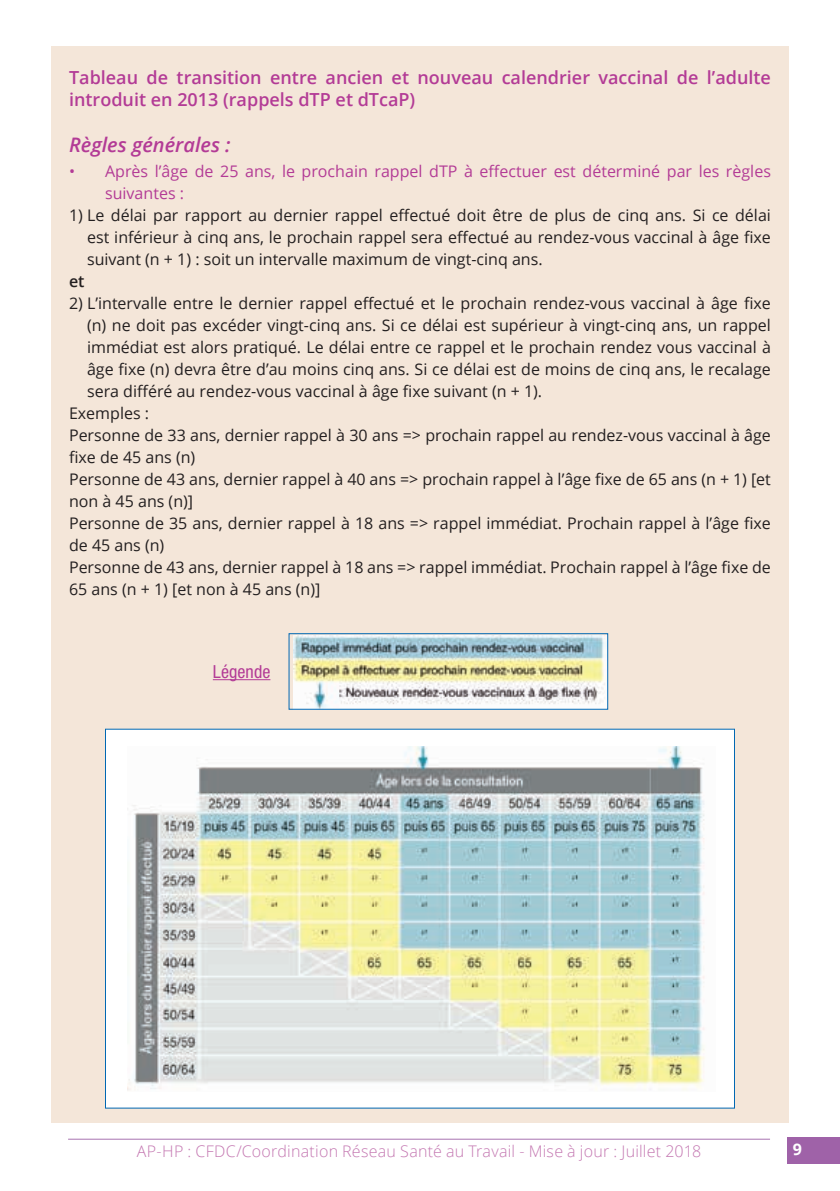
<style>
.page{position:relative;width:840px;height:1191px;background:#fff}
.page>*{position:absolute;margin:0;border:0;box-sizing:border-box;transform-origin:0 0}
.t1{font:italic 600 20px "Open Sans";color:#b33b96}
.t2{font:600 18px/22px "Open Sans";color:#b33b96}
.t3{font:condensed 18px "Helvetica Neue LT Std";letter-spacing:.005em;color:#b33b96}
.t4{font:16px/22px "Open Sans";color:#231f20;text-align:justify}
.t5{font:16px/22px "Open Sans";color:#b33b96}
.t6{font:300 16px "Open Sans";letter-spacing:.015em;color:#c477b1}
.t7{font:600 16px "Open Sans";color:#231f20}
.t8{font:700 16px "Open Sans";color:#fff}
</style>
<div class="page">
<hr style="left:68px;top:1138px;width:701px;height:1px;background:#a772b0">
<div style="left:786px;top:1137px;width:53px;height:27px;background:#9f62a8"></div>
<div style="left:51px;top:46px;width:737px;height:1076px;background:#f4e6d9"></div>
<div style="left:105px;top:729px;width:629px;height:379px;background:#fff"></div>
<img style="left:127px;top:746px;width:578px;height:345px">
<img style="left:293px;top:635px;width:313px;height:72px">
<div style="left:288px;top:633px;width:320px;height:76px;border:1px solid #0168b3"></div>
<hr style="left:213px;top:679px;width:57px;height:1px;background:#b33b96">
<p class="t2" style="left:69px;top:66px;width:703px">Tableau de transition entre ancien et nouveau calendrier vaccinal de l’adulte introduit en 2013 (rappels dTP et dTcaP)</p>
<p class="t1" style="left:69px;top:131px;width:163px">Règles générales :</p>
<p class="t5" style="left:105px;top:159px;width:667px;text-indent:-36px">• Après l’âge de 25 ans, le prochain rappel dTP à effectuer est déterminé par les règles suivantes :</p>
<p class="t4" style="left:87px;top:203px;width:685px;text-indent:-18px">1) Le délai par rapport au dernier rappel effectué doit être de plus de cinq ans. Si ce délai est inférieur à cinq ans, le prochain rappel sera effectué au rendez-vous vaccinal à âge fixe suivant (n + 1) : soit un intervalle maximum de vingt-cinq ans.</p>
<p class="t7" style="left:69px;top:270px;width:17px">et</p>
<p class="t4" style="left:69px;top:291px;width:703px">2) L’intervalle entre le dernier rappel effectué et le prochain rendez-vous vaccinal à âge fixe</p>
<p class="t4" style="left:87px;top:313px;width:685px">(n) ne doit pas excéder vingt-cinq ans. Si ce délai est supérieur à vingt-cinq ans, un rappel</p>
<p class="t4" style="left:87px;top:335px;width:685px">immédiat est alors pratiqué. Le délai entre ce rappel et le prochain rendez vous vaccinal à</p>
<p class="t4" style="left:87px;top:357px;width:685px">âge fixe (n) devra être d’au moins cinq ans. Si ce délai est de moins de cinq ans, le recalage</p>
<p class="t4" style="left:87px;top:379px;width:456px">sera différé au rendez-vous vaccinal à âge fixe suivant (n + 1).</p>
<p class="t4" style="left:69px;top:401px;width:82px">Exemples :</p>
<p class="t4" style="left:69px;top:423px;width:703px">Personne de 33 ans, dernier rappel à 30 ans =&gt; prochain rappel au rendez-vous vaccinal à âge</p>
<p class="t4" style="left:69px;top:445px;width:128px">fixe de 45 ans (n)</p>
<p class="t4" style="left:69px;top:467px;width:703px">Personne de 43 ans, dernier rappel à 40 ans =&gt; prochain rappel à l’âge fixe de 65 ans (n + 1) [et</p>
<p class="t4" style="left:69px;top:489px;width:126px">non à 45 ans (n)]</p>
<p class="t4" style="left:69px;top:511px;width:703px">Personne de 35 ans, dernier rappel à 18 ans =&gt; rappel immédiat. Prochain rappel à l’âge fixe</p>
<p class="t4" style="left:69px;top:533px;width:97px">de 45 ans (n)</p>
<p class="t4" style="left:69px;top:555px;width:703px">Personne de 43 ans, dernier rappel à 18 ans =&gt; rappel immédiat. Prochain rappel à l’âge fixe de</p>
<p class="t4" style="left:69px;top:577px;width:253px">65 ans (n + 1) [et non à 45 ans (n)]</p>
<p class="t3" style="left:213px;top:661px;width:59px">Légende</p>
<p class="t6" style="left:137px;top:1140px;width:565px">AP-HP : CFDC/Coordination Réseau Santé au Travail - Mise à jour : Juillet 2018</p>
<p class="t8" style="left:792px;top:1138px;width:11px">9</p>
</div>
